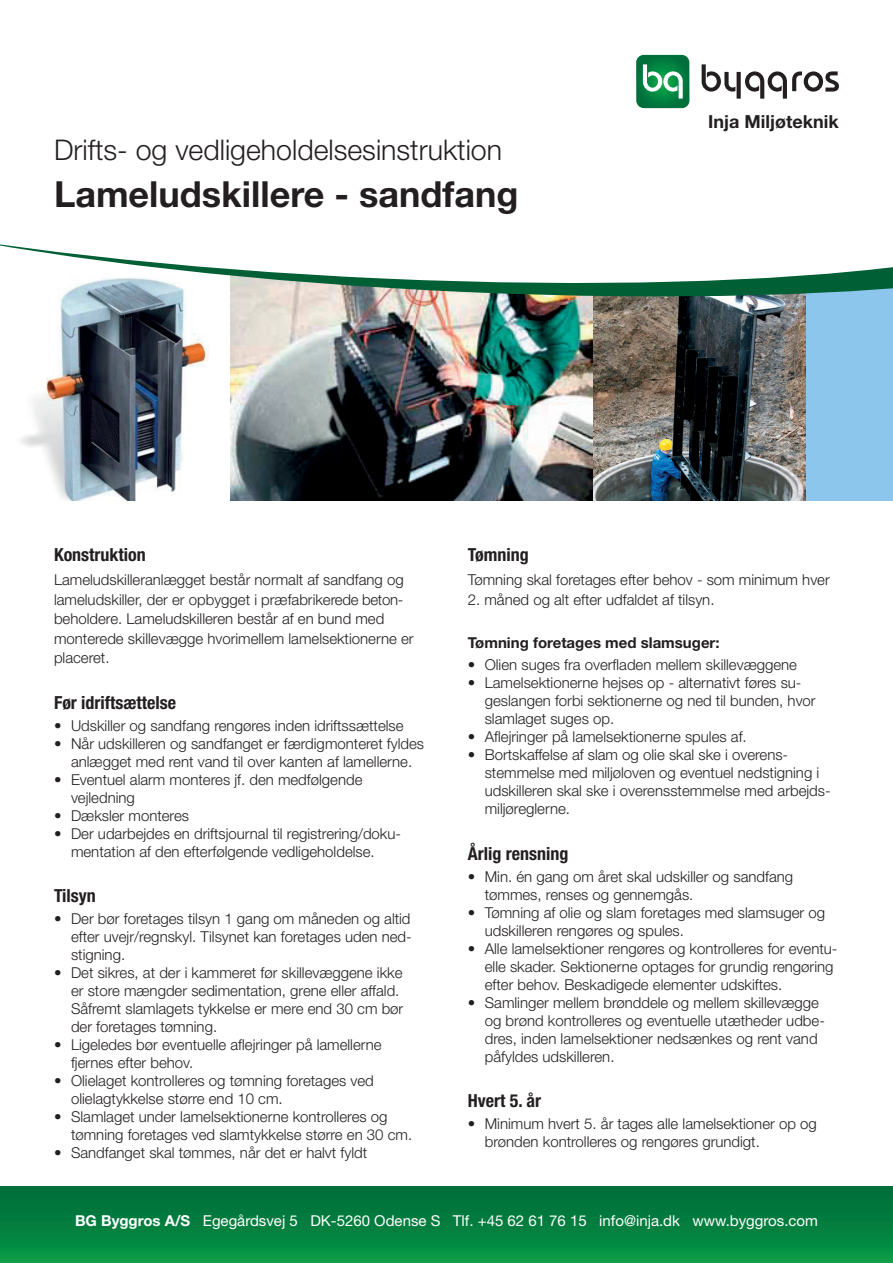
<style>
.page{position:relative;width:893px;height:1263px;background:#fff}
.page>*{position:absolute;margin:0;border:0;box-sizing:border-box;transform-origin:0 0}
.t1{font:700 36px "Helvetica Neue LT Std";color:#231f20}
.t2{font:300 28.5px "Helvetica Neue LT Std";color:#231f20}
.t3{font:700 condensed 18px "Helvetica Neue LT Std";color:#231f20}
.t4{font:700 18px "Helvetica Neue LT Std";color:#231f20}
.t5{font:300 15px/18px "Helvetica Neue LT Std";color:#231f20}
.t6{font:15px "Helvetica Neue LT Std";color:#fff}
.t7{font:700 15px "Helvetica Neue LT Std";color:#231f20}
.s1{font-weight:700}
</style>
<div class="page">
<div style="left:0;top:1186px;width:893px;height:77px;background:linear-gradient(to bottom,#006939,#089846)"></div>
<div style="left:0;top:223px;width:893px;height:278px;background:#8cc6ec"></div>
<img style="left:592px;top:310px;width:214px;height:191px">
<img style="left:230px;top:310px;width:362px;height:191px">
<div style="left:0;top:220px;width:230px;height:293px;background:#fff"></div>
<img style="left:21px;top:310px;width:187px;height:190px">
<img style="left:60px;top:297px;width:746px;height:13px">
<svg style="left:0;top:54px;width:893px;height:243px"></svg>
<div style="left:756px;top:0;width:137px;height:117px;background:#fff"></div>
<div style="left:825px;top:125px;width:68px;height:90px;background:#fff"></div>
<svg style="left:636px;top:55px;width:53px;height:53px;background:#319562"></svg>
<svg style="left:702px;top:64px;width:137px;height:35px"></svg>
<h2 class="t2" style="left:54px;top:132px;width:450px">Drifts- og vedligeholdelsesinstruktion</h2>
<h1 class="t1" style="left:54px;top:172px;width:466px">Lameludskillere - sandfang</h1>
<p class="t4" style="left:708px;top:110px;width:132px">Inja Miljøteknik</p>
<p class="t3" style="left:54px;top:544px;width:93px">Konstruktion</p>
<p class="t5" style="left:54px;top:570px;width:361px;line-height:19.5px">Lameludskilleranlægget består normalt af sandfang og lameludskiller, der er opbygget i præfabrikerede beton&shy;beholdere. Lameludskilleren består af en bund med monterede skillevægge hvorimellem lamelsektionerne er placeret.</p>
<p class="t3" style="left:54px;top:691px;width:124px">Før idriftsættelse</p>
<p class="t5" style="left:54px;top:716px;width:351px">• Udskiller og sandfang rengøres inden idriftssættelse</p>
<p class="t5" style="left:54px;top:734px;width:372px;text-align:center">• Når udskilleren og sandfanget er færdigmonteret fyldes anlægget med rent vand til over kanten af lamellerne.</p>
<p class="t5" style="left:71px;top:770px;width:293px;text-indent:-17px">• Eventuel alarm monteres jf. den medfølgende vejledning</p>
<p class="t5" style="left:54px;top:806px;width:137px">• Dæksler monteres</p>
<p class="t5" style="left:71px;top:824px;width:332px;text-indent:-17px">• Der udarbejdes en driftsjournal til registrering/doku&shy;mentation af den efterfølgende vedligeholdelse.</p>
<p class="t3" style="left:54px;top:885px;width:43px">Tilsyn</p>
<p class="t5" style="left:71px;top:910px;width:342px;text-align:justify;text-indent:-17px">• Der bør foretages tilsyn 1 gang om måneden og altid efter uvejr/regnskyl. Tilsynet kan foretages uden ned&shy;stigning.</p>
<p class="t5" style="left:71px;top:964px;width:334px;text-indent:-17px">• Det sikres, at der i kammeret før skillevæggene ikke er store mængder sedimentation, grene eller affald.<br>Såfremt slamlagets tykkelse er mere end 30 cm bør der foretages tømning.</p>
<p class="t5" style="left:71px;top:1036px;width:312px;text-indent:-17px">• Ligeledes bør eventuelle aflejringer på lamellerne fjernes efter behov.</p>
<p class="t5" style="left:71px;top:1072px;width:304px;text-indent:-17px">• Olielaget kontrolleres og tømning foretages ved olielagtykkelse større end 10 cm.</p>
<p class="t5" style="left:71px;top:1108px;width:343px;text-indent:-17px">• Slamlaget under lamelsektionerne kontrolleres og tømning foretages ved slamtykkelse større en 30 cm.</p>
<p class="t5" style="left:54px;top:1144px;width:315px">• Sandfanget skal tømmes, når det er halvt fyldt</p>
<p class="t3" style="left:468px;top:544px;width:62px">Tømning</p>
<p class="t5" style="left:468px;top:570px;width:364px">Tømning skal foretages efter behov - som minimum hver</p>
<p class="t5" style="left:468px;top:590px;width:248px">2. måned og alt efter udfaldet af tilsyn.</p>
<p class="t7" style="left:468px;top:633px;width:253px">Tømning foretages med slamsuger:</p>
<p class="t5" style="left:468px;top:655px;width:331px">• Olien suges fra overfladen mellem skillevæggene</p>
<p class="t5" style="left:485px;top:673px;width:332px;text-indent:-17px">• Lamelsektionerne hejses op - alternativt føres su&shy;geslangen forbi sektionerne og ned til bunden, hvor slamlaget suges op.</p>
<p class="t5" style="left:468px;top:727px;width:280px">• Aflejringer på lamelsektionerne spules af.</p>
<p class="t5" style="left:485px;top:745px;width:347px;text-indent:-17px">• Bortskaffelse af slam og olie skal ske i overens&shy;stemmelse med miljøloven og eventuel nedstigning i udskilleren skal ske i overensstemmelse med arbejds&shy;miljøreglerne.</p>
<p class="t3" style="left:468px;top:842px;width:102px">Årlig rensning</p>
<p class="t5" style="left:485px;top:867px;width:310px;text-indent:-17px">• Min. én gang om året skal udskiller og sandfang tømmes, renses og gennemgås.</p>
<p class="t5" style="left:485px;top:903px;width:342px;text-indent:-17px">• Tømning af olie og slam foretages med slamsuger og udskilleren rengøres og spules.</p>
<p class="t5" style="left:485px;top:939px;width:354px;text-indent:-17px">• Alle lamelsektioner rengøres og kontrolleres for eventu&shy;elle skader. Sektionerne optages for grundig rengøring efter behov. Beskadigede elementer udskiftes.</p>
<p class="t5" style="left:485px;top:993px;width:342px;text-indent:-17px">• Samlinger mellem brønddele og mellem skillevægge og brønd kontrolleres og eventuelle utætheder udbe&shy;dres, inden lamelsektioner nedsænkes og rent vand påfyldes udskilleren.</p>
<p class="t3" style="left:468px;top:1090px;width:75px">Hvert 5. år</p>
<p class="t5" style="left:485px;top:1115px;width:334px;text-indent:-17px">• Minimum hvert 5. år tages alle lamelsektioner op og brønden kontrolleres og rengøres grundigt.</p>
<p class="t6" style="left:75px;top:1211px;width:744px"><span class="s1">BG Byggros A/S</span> Egegårdsvej 5 DK-5260 Odense S Tlf. +45 62 61 76 15 info@inja.dk www.byggros.com</p>
</div>
